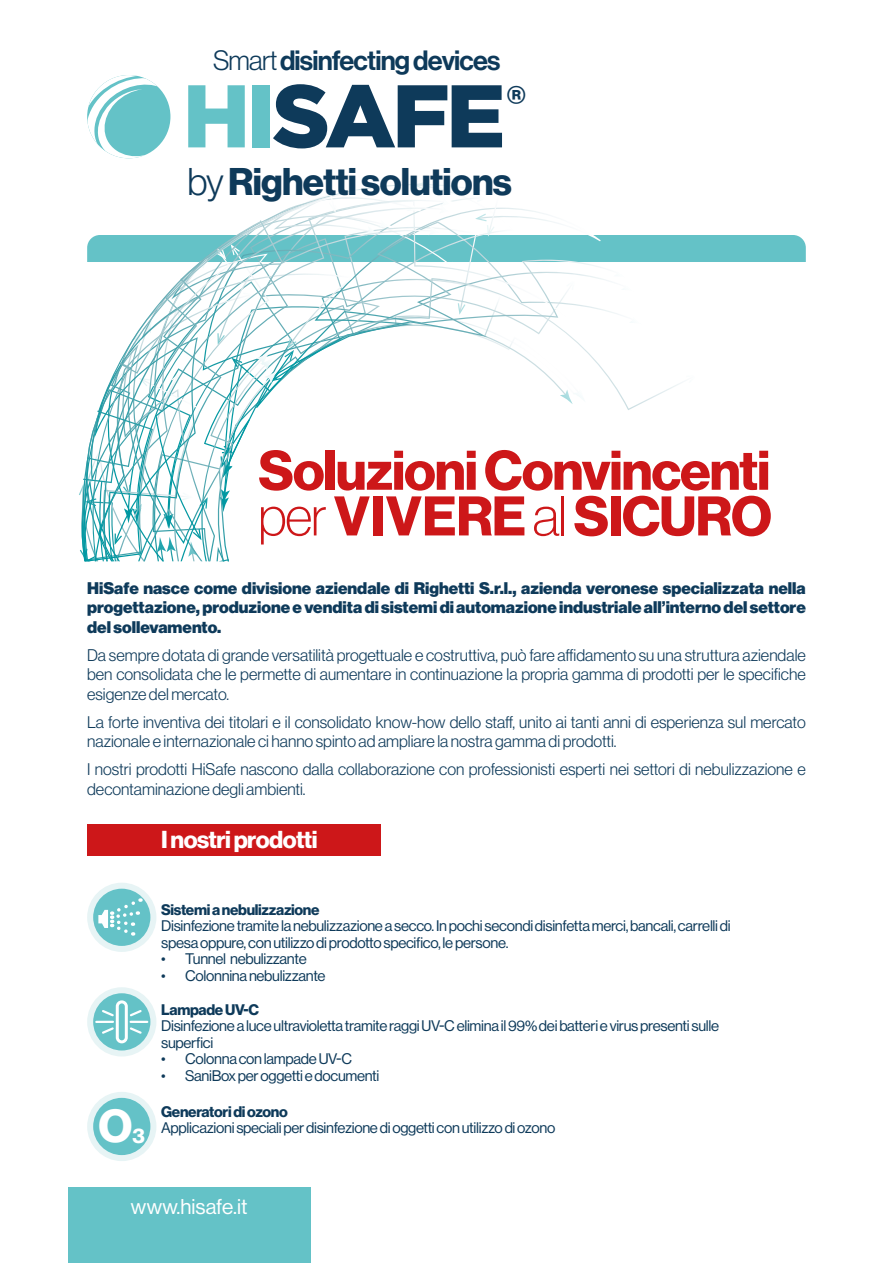
<style>
.page{position:relative;width:893px;height:1263px;background:#fff}
.page>*{position:absolute;margin:0;border:0;box-sizing:border-box;transform-origin:0 0}
.t1{font:900 88.8px "Gotham";letter-spacing:-.04em;color:#0e3a5a}
.t2{font:700 54.6px/45.8px "Neue Haas Display";letter-spacing:-.02em;color:#cd1719}
.t3{font:700 45.45px "Neue Haas Display";color:#fff}
.t4{font:700 37.8px "Neue Haas Display";letter-spacing:-.02em;color:#0e3a5a}
.t5{font:37.35px "Neue Haas Display Mediu";color:#0e3a5a}
.t6{font:27.3px "Neue Haas Display Mediu";letter-spacing:-.03em;color:#0e3a5a}
.t7{font:700 24px "Neue Haas Display";letter-spacing:-.02em;color:#fff}
.t8{font:21px "Neue Haas Display";color:#fff}
.t9{font:700 20.85px "Neue Haas Display";color:#fff}
.t10{font:300 16.5px/19.5px "Neue Haas Display";color:#0e3a5a}
.t11{font:900 16.5px/19.5px "Neue Haas Display";color:#0e3a5a;text-align:justify}
.t12{font:15px/16.5px "Neue Haas Display";letter-spacing:-.02em;color:#0e3a5a}
.t13{font:700 15px "Neue Haas Display";letter-spacing:-.02em;color:#0e3a5a}
.s1{font-family:"Neue Haas Display";font-weight:300}
.s2{color:#64c2c7}
.s3{font-weight:300}
.s4{font-weight:100}
</style>
<div class="page">
<svg style="left:79px;top:182px;width:727px;height:379px"></svg>
<div style="left:68px;top:1187px;width:242px;height:76px;background:#64c2c7"></div>
<svg style="left:90px;top:886px;width:63px;height:63px"></svg>
<div style="left:87px;top:883px;width:69px;height:69px;border:6px solid #e7f4f5;border-radius:50%"></div>
<svg style="left:98px;top:897px;width:43px;height:40px;background:#81cdd1"></svg>
<svg style="left:90px;top:990px;width:63px;height:63px"></svg>
<div style="left:87px;top:987px;width:69px;height:69px;border:6px solid #e7f4f5;border-radius:50%"></div>
<div style="left:116px;top:1000px;width:12px;height:43px;border:3px solid #fff;border-radius:5px"></div>
<svg style="left:128px;top:1008px;width:19px;height:27px"></svg>
<svg style="left:96px;top:1008px;width:20px;height:27px"></svg>
<div style="left:90px;top:1095px;width:63px;height:63px;background:#64c2c7;border-radius:50%"></div>
<div style="left:87px;top:1092px;width:69px;height:69px;border:6px solid #e7f4f5;border-radius:50%"></div>
<svg style="left:87px;top:75px;width:83px;height:83px"></svg>
<div style="left:87px;top:824px;width:293px;height:32px;background:#cd1719"></div>
<h3 class="t6" style="left:213px;top:44px;width:289px"><span class="s1">Smart</span> disinfecting devices</h3>
<h1 class="t1" style="left:183px;top:65px;width:324px"><span class="s2">HI</span>SAFE</h1>
<h3 class="t5" style="left:507px;top:78px;width:21px">®</h3>
<h3 class="t4" style="left:188px;top:160px;width:326px"><span class="s3">by</span> Righetti solutions</h3>
<h2 class="t2" style="left:258px;top:448px;width:515px">Soluzioni Convincenti <span class="s4">per</span> VIVERE <span class="s4">al</span> SICURO</h2>
<p class="t11" style="left:87px;top:578px;width:720px">HiSafe nasce come divisione aziendale di Righetti S.r.l., azienda veronese specializzata nella progettazione, produzione e vendita di sistemi di automazione industriale all’interno del settore del sollevamento.</p>
<p class="t10" style="left:87px;top:645px;width:720px;text-align:justify">Da sempre dotata di grande versatilità progettuale e costruttiva, può fare affidamento su una struttura aziendale ben consolidata che le permette di aumentare in continuazione la propria gamma di prodotti per le specifiche esigenze del mercato.</p>
<p class="t10" style="left:87px;top:712px;width:720px">La forte inventiva dei titolari e il consolidato know-how dello staff, unito ai tanti anni di esperienza sul mercato nazionale e internazionale ci hanno spinto ad ampliare la nostra gamma di prodotti.</p>
<p class="t10" style="left:87px;top:759px;width:720px">I nostri prodotti HiSafe nascono dalla collaborazione con professionisti esperti nei settori di nebulizzazione e decontaminazione degli ambienti.</p>
<h3 class="t7" style="left:161px;top:825px;width:158px">I nostri prodotti</h3>
<h3 class="t3" style="left:99px;top:1100px;width:35px">O</h3>
<p class="t9" style="left:133px;top:1123px;width:14px">3</p>
<p class="t13" style="left:161px;top:901px;width:160px">Sistemi a nebulizzazione</p>
<p class="t12" style="left:161px;top:918px;width:571px">Disinfezione tramite la nebulizzazione a secco. In pochi secondi disinfetta merci, bancali, carrelli di spesa oppure, con utilizzo di prodotto specifico, le persone.</p>
<p class="t12" style="left:161px;top:951px;width:147px">• Tunnel nebulizzante</p>
<p class="t12" style="left:161px;top:967px;width:166px">• Colonnina nebulizzante</p>
<p class="t13" style="left:161px;top:1001px;width:99px">Lampade UV-C</p>
<p class="t12" style="left:161px;top:1018px;width:560px">Disinfezione a luce ultravioletta tramite raggi UV-C elimina il 99% dei batteri e virus presenti sulle superfici</p>
<p class="t12" style="left:161px;top:1051px;width:192px">• Colonna con lampade UV-C</p>
<p class="t12" style="left:161px;top:1067px;width:220px">• SaniBox per oggetti e documenti</p>
<p class="t13" style="left:161px;top:1103px;width:128px">Generatori di ozono</p>
<p class="t12" style="left:161px;top:1120px;width:396px">Applicazioni speciali per disinfezione di oggetti con utilizzo di ozono</p>
<p class="t8" style="left:131px;top:1194px;width:118px">www.hisafe.it</p>
</div>
